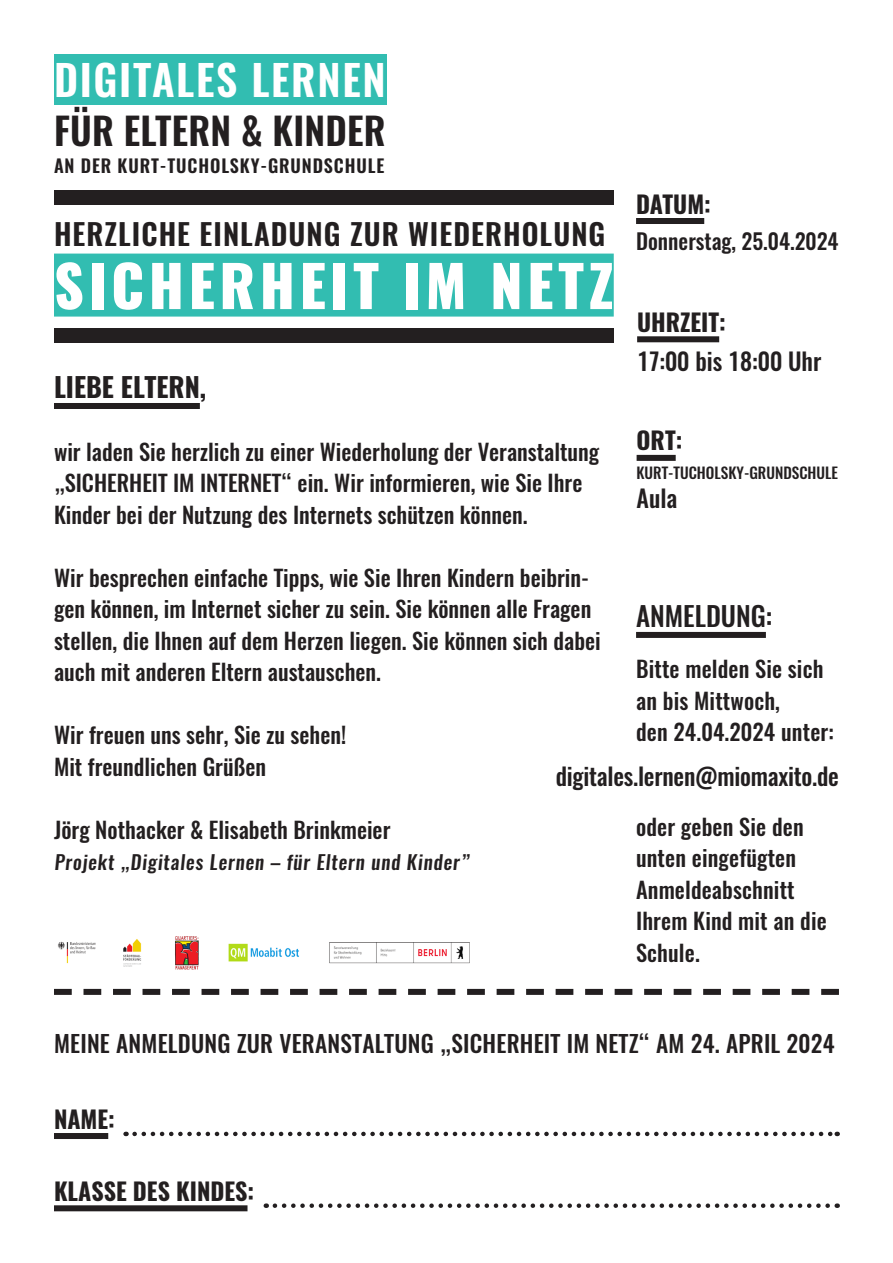
<style>
.page{position:relative;width:893px;height:1263px;background:#fff}
.page>*{position:absolute;margin:0;border:0;box-sizing:border-box;transform-origin:0 0}
.Text{font:800 57px "Oswald";letter-spacing:.08em;color:#fff}
.t1{font:600 42px "Oswald";letter-spacing:.04em;color:#fff}
.t2{font:600 37.5px "Oswald";letter-spacing:.005em;color:#231f20}
.Text-2{font:600 29.4px "Oswald";letter-spacing:.035em;color:#231f20}
.Absatzformat_2{font:700 27px "Oswald";color:#231f20}
.Absatzformat_2-2{font:500 27px "Oswald";color:#231f20}
.Absatzformat_3{font:500 24px "Oswald";letter-spacing:-.01em;color:#231f20}
.Absatzformat_2-3{font:700 24px "Oswald";color:#231f20}
.Text-3{font:500 23.4px "Oswald";letter-spacing:.01em;color:#231f20}
.Text-4{font:500 22.5px/31.5px "Oswald";color:#231f20}
.Absatzformat_3-2{font:500 22.5px/31.5px "Oswald";letter-spacing:.005em;color:#231f20}
.Absatzformat_3-3{font:500 21.75px "Oswald";color:#231f20}
.Text-5{font:500 19.5px "Oswald";color:#231f20}
.t3{font:600 18px "Oswald";letter-spacing:.05em;color:#231f20}
.Absatzformat_3-4{font:500 15.3px "Oswald";color:#231f20}
</style>
<div class="page">
<div style="left:54px;top:54px;width:333px;height:50px;background:#32bdb1"></div>
<div style="left:54px;top:254px;width:560px;height:63px;background:#32bdb1"></div>
<div style="left:54px;top:403px;width:146px;height:6px;background:#231f20"></div>
<div style="left:54px;top:190px;width:560px;height:15px;background:#231f20"></div>
<div style="left:636px;top:632px;width:130px;height:6px;background:#231f20"></div>
<svg style="left:54px;top:989px;width:785px;height:6px"></svg>
<div style="left:54px;top:1133px;width:54px;height:6px;background:#231f20"></div>
<div style="left:54px;top:1205px;width:193px;height:6px;background:#231f20"></div>
<svg style="left:135px;top:1132px;width:703px;height:4px"></svg>
<svg style="left:275px;top:1203px;width:563px;height:5px"></svg>
<img style="left:58px;top:936px;width:412px;height:33px">
<div style="left:636px;top:218px;width:68px;height:6px;background:#231f20"></div>
<div style="left:637px;top:336px;width:82px;height:6px;background:#231f20"></div>
<div style="left:54px;top:328px;width:560px;height:15px;background:#231f20"></div>
<div style="left:637px;top:455px;width:39px;height:6px;background:#231f20"></div>
<p class="t1" style="left:54px;top:43px;width:333px">DIGITALES LERNEN</p>
<p class="t2" style="left:54px;top:97px;width:333px">FÜR ELTERN &amp; KINDER</p>
<p class="t3" style="left:54px;top:149px;width:332px">AN DER KURT-TUCHOLSKY-GRUNDSCHULE</p>
<p class="Text-2" style="left:54px;top:214px;width:553px">HERZLICHE EINLADUNG ZUR WIEDERHOLUNG</p>
<p class="Text" style="left:54px;top:246px;width:561px">SICHERHEIT IM NETZ</p>
<p class="Absatzformat_2" style="left:54px;top:369px;width:154px">LIEBE ELTERN,</p>
<p class="Text-4" style="left:54px;top:436px;width:547px">wir laden Sie herzlich zu einer Wiederholung der Veranstaltung „SICHERHEIT IM INTERNET“ ein. Wir informieren, wie Sie Ihre<br>Kinder bei der Nutzung des Internets schützen können.</p>
<p class="Absatzformat_2-3" style="left:636px;top:187px;width:76px">DATUM:</p>
<p class="Absatzformat_3-3" style="left:636px;top:226px;width:204px">Donnerstag, 25.04.2024</p>
<p class="Absatzformat_2-3" style="left:637px;top:305px;width:90px">UHRZEIT:</p>
<p class="Absatzformat_3" style="left:637px;top:345px;width:186px">17:00 bis 18:00 Uhr</p>
<p class="Absatzformat_2-3" style="left:637px;top:424px;width:47px">ORT:</p>
<p class="Absatzformat_3-4" style="left:637px;top:462px;width:203px">KURT-TUCHOLSKY-GRUNDSCHULE</p>
<p class="Absatzformat_3" style="left:637px;top:481px;width:42px">Aula</p>
<p class="Text-4" style="left:54px;top:562px;width:548px">Wir besprechen einfache Tipps, wie Sie Ihren Kindern beibrin&shy;gen können, im Internet sicher zu sein. Sie können alle Fragen stellen, die Ihnen auf dem Herzen liegen. Sie können sich dabei auch mit anderen Eltern austauschen.</p>
<p class="Absatzformat_2-2" style="left:636px;top:598px;width:138px">ANMELDUNG:</p>
<p class="Absatzformat_3-2" style="left:636px;top:654px;width:189px">Bitte melden Sie sich an bis Mittwoch,</p>
<p class="Absatzformat_3-2" style="left:636px;top:717px;width:199px">den 24.04.2024 unter:</p>
<p class="Text-4" style="left:54px;top:720px;width:294px">Wir freuen uns sehr, Sie zu sehen!</p>
<p class="Text-4" style="left:54px;top:751px;width:214px">Mit freundlichen Grüßen</p>
<p class="Absatzformat_3" style="left:556px;top:759px;width:285px">digitales.lernen@miomaxito.de</p>
<p class="Text-4" style="left:54px;top:814px;width:338px">Jörg Nothacker &amp; Elisabeth Brinkmeier</p>
<p class="Text-5" style="left:54px;top:849px;width:420px">Projekt „Digitales Lernen – für Eltern und Kinder”</p>
<p class="Absatzformat_3-2" style="left:636px;top:811px;width:169px">oder geben Sie den unten eingefügten</p>
<p class="Absatzformat_3-2" style="left:636px;top:874px;width:192px">Anmeldeabschnitt<br>Ihrem Kind mit an die<br>Schule.</p>
<p class="Text-3" style="left:54px;top:1027px;width:782px">MEINE ANMELDUNG ZUR VERANSTALTUNG „SICHERHEIT IM NETZ“ AM 24. APRIL 2024</p>
<p class="Absatzformat_2-3" style="left:54px;top:1102px;width:62px">NAME:</p>
<p class="Absatzformat_2-3" style="left:54px;top:1174px;width:202px">KLASSE DES KINDES:</p>
</div>
